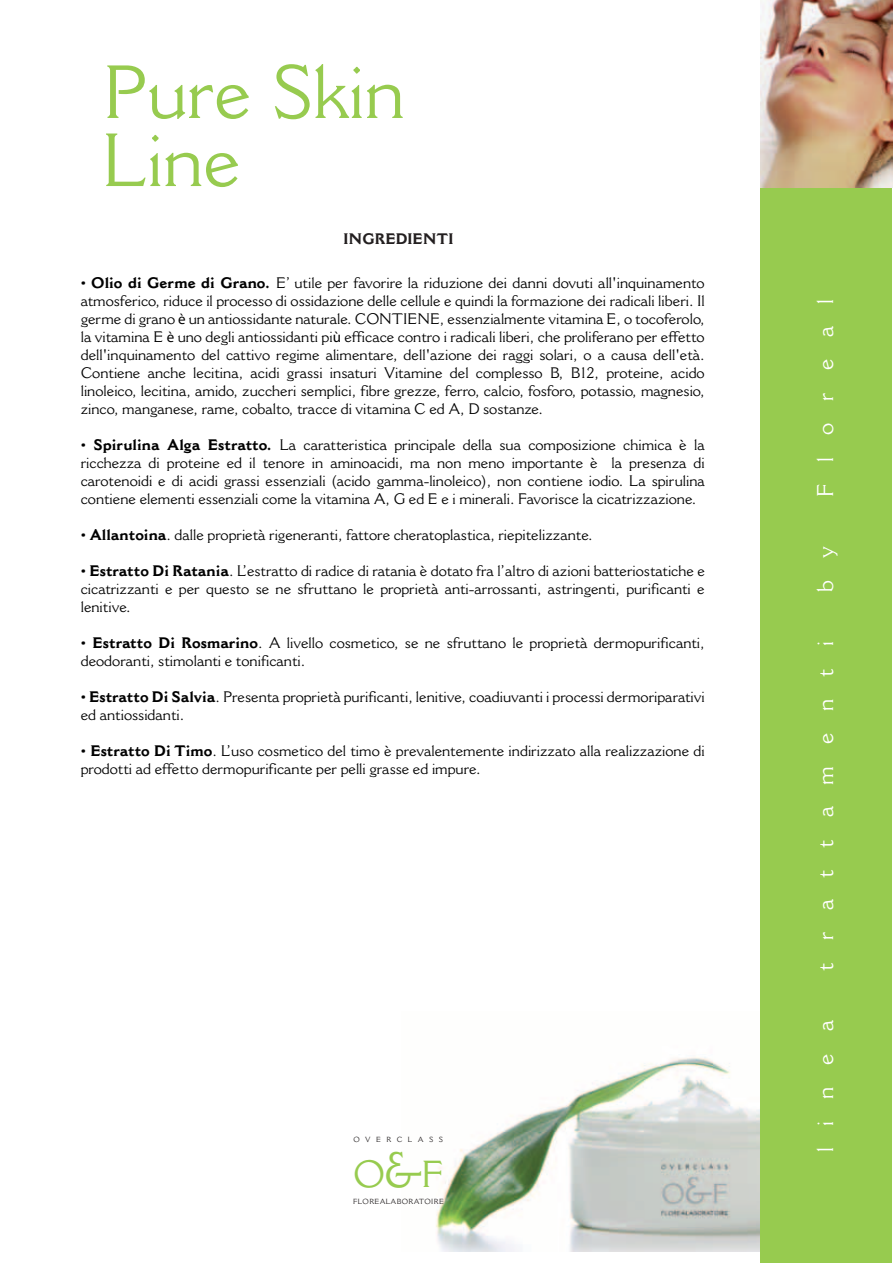
<style>
.page{position:relative;width:893px;height:1263px;background:#fff}
.page>*{position:absolute;margin:0;border:0;box-sizing:border-box;transform-origin:0 0}
.t1{font:73.95px/68.1px "Cantoria";color:#97cb4f}
.t2{font:37.05px "Cantoria";color:#97cb4f}
.t3{font:22.5px "Cantoria";letter-spacing:.975em;color:#fff}
.t4{font:15px/18px "Cantoria";color:#000;text-align:justify}
.t5{font:700 15px "Cantoria";color:#231f20}
.t6{font:7.35px "Cantoria";letter-spacing:.055em;color:#231f20}
.t7{font:7.35px "Cantoria";letter-spacing:.76em;color:#231f20}
.s1{font-weight:700}
.s2{font-family:"Myriad Pro"}
.s3{font-size:48.6px}
</style>
<div class="page">
<img style="left:436px;top:1012px;width:325px;height:239px">
<div style="left:761px;top:0;width:131px;height:1262px;background:#97cb4f"></div>
<img style="left:761px;top:0;width:131px;height:187px">
<h1 class="t1" style="left:102px;top:58px;width:304px">Pure Skin<br>Line</h1>
<p class="t5" style="left:344px;top:230px;width:111px">INGREDIENTI</p>
<p class="t4" style="left:81px;top:273px;width:626px"><span class="s1">• Olio di Germe di Grano.</span> E’ utile per favorire la riduzione dei danni dovuti all'inquinamento atmosferico, riduce il processo di ossidazione delle cellule e quindi la formazione dei radicali liberi. Il germe di grano <span class="s2">è</span> un antiossidante naturale. CONTIENE, essenzialmente vitamina E, o tocoferolo, la vitamina E <span class="s2">è</span> uno degli antiossidanti pi<span class="s2">ù</span> efficace contro i radicali liberi, che proliferano per effetto dell'inquinamento del cattivo regime alimentare, dell'azione dei raggi solari, o a causa dell'età.<br>Contiene anche lecitina, acidi grassi insaturi Vitamine del complesso B, B12, proteine, acido linoleico, lecitina, amido, zuccheri semplici, fibre grezze, ferro, calcio, fosforo, potassio, magnesio, zinco, manganese, rame, cobalto, tracce di vitamina C ed A, D sostanze.</p>
<p class="t4" style="left:81px;top:435px;width:626px"><span class="s1">• Spirulina Alga Estratto.</span> La caratteristica principale della sua composizione chimica è la ricchezza di proteine ed il tenore in aminoacidi, ma non meno importante è la presenza di carotenoidi e di acidi grassi essenziali (acido gamma-linoleico), non contiene iodio. La spirulina contiene elementi essenziali come la vitamina A, G ed E e i minerali. Favorisce la cicatrizzazione.</p>
<p class="t4" style="left:81px;top:525px;width:513px"><span class="s1">• Allantoina</span>. dalle proprietà rigeneranti, fattore cheratoplastica, riepitelizzante.</p>
<p class="t4" style="left:81px;top:561px;width:626px"><span class="s1">• Estratto Di Ratania</span>. L’estratto di radice di ratania è dotato fra l’altro di azioni batteriostatiche e cicatrizzanti e per questo se ne sfruttano le proprietà anti-arrossanti, astringenti, purificanti e lenitive.</p>
<p class="t4" style="left:81px;top:633px;width:626px"><span class="s1">• Estratto Di Rosmarino</span>. A livello cosmetico, se ne sfruttano le proprietà dermopurificanti, deodoranti, stimolanti e tonificanti.</p>
<p class="t4" style="left:81px;top:687px;width:626px"><span class="s1">• Estratto Di Salvia</span>. Presenta proprietà purificanti, lenitive, coadiuvanti i processi dermoriparativi ed antiossidanti.</p>
<p class="t4" style="left:81px;top:741px;width:625px"><span class="s1">• Estratto Di Timo</span>. L’uso cosmetico del timo è prevalentemente indirizzato alla realizzazione di prodotti ad effetto dermopurificante per pelli grasse ed impure.</p>
<p class="t7" style="left:354px;top:1134px;width:91px">OVERCLASS</p>
<h2 class="t2" style="left:353px;top:1152px;width:92px">O<span class="s3">&amp;</span>F</h2>
<p class="t6" style="left:353px;top:1197px;width:92px">FLOREALABORATOIRE</p>
<h3 class="t3" style="left:812px;top:497px;width:199px;rotate:-90deg">Floreal</h3>
<h3 class="t3" style="left:812px;top:592px;width:46px;rotate:-90deg">b y</h3>
<h3 class="t3" style="left:812px;top:970px;width:331px;rotate:-90deg">trattamenti</h3>
<h3 class="t3" style="left:812px;top:1152px;width:134px;rotate:-90deg">linea</h3>
</div>
